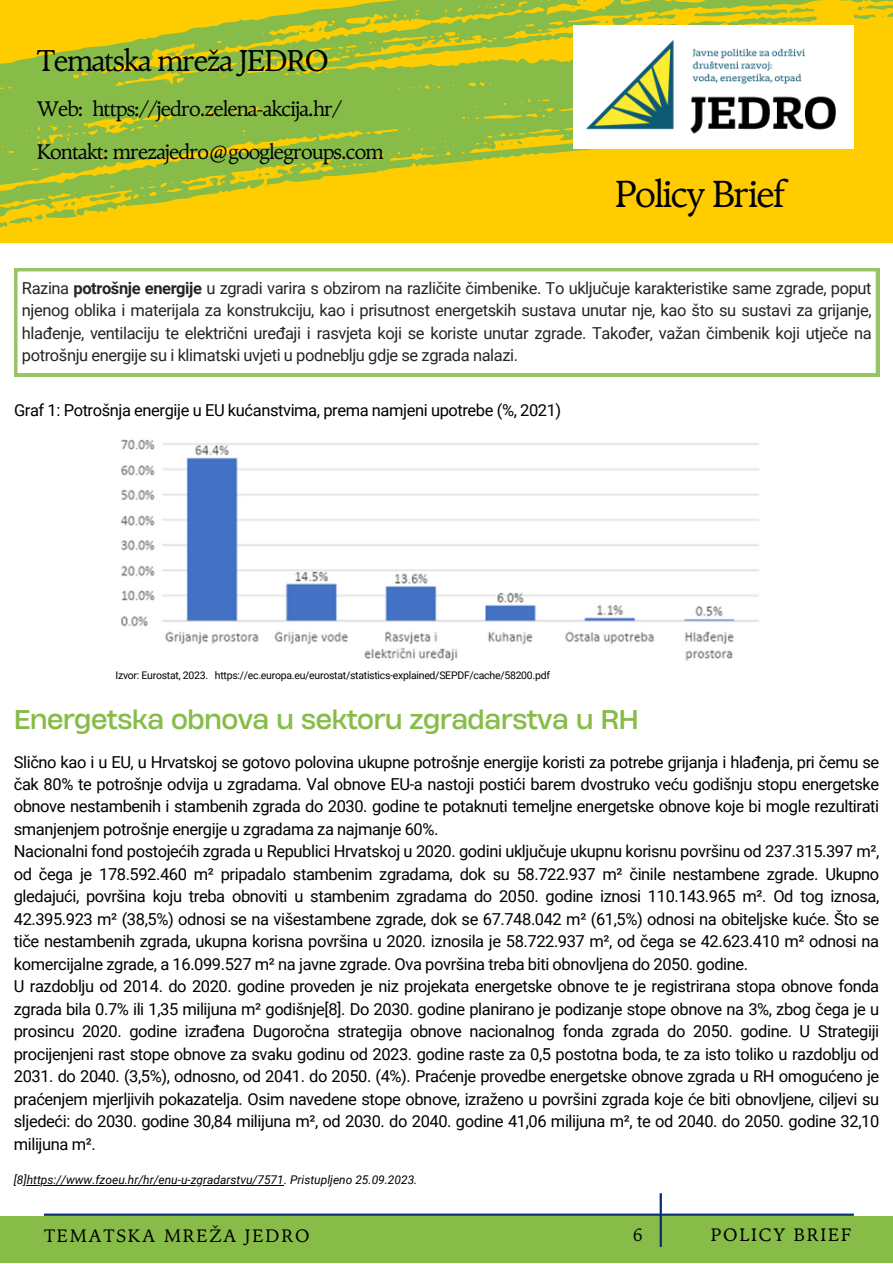
<style>
.page{position:relative;width:893px;height:1264px;background:#fff}
.page>*{position:absolute;margin:0;border:0;box-sizing:border-box;transform-origin:0 0}
.t1{font:37.5px "TY Serif";letter-spacing:-.045em;color:#000}
.t2{font:30px "TY Serif";letter-spacing:-.045em;color:#000}
.t3{font:25.5px "Heading Now 74";letter-spacing:-.025em;color:#87bc49}
.t4{font:21px "TY Serif";letter-spacing:-.045em;color:#000}
.t5{font:18px "TY Serif";letter-spacing:.1em;color:#000}
.t6{font:16.5px/22.5px "Roboto";letter-spacing:-.025em;color:#000;text-align:justify}
.t7{font:italic 12px "Roboto";color:#000}
.t8{font:10.5px "Roboto";letter-spacing:-.025em;color:#000}
.s1{font-weight:700}
</style>
<div class="page">
<svg style="left:0;top:0;width:892px;height:359px;background:#d0cb3b"></svg>
<div style="left:0;top:1215px;width:892px;height:47px;background:#87bc49"></div>
<hr style="left:44px;top:1213px;width:809px;height:2px;background:#0a2c76">
<hr style="left:659px;top:1193px;width:2px;height:53px;background:#0a2c76">
<img style="left:573px;top:26px;width:280px;height:122px">
<svg style="left:14px;top:268px;width:864px;height:108px"></svg>
<img style="left:120px;top:439px;width:639px;height:222px">
<hr style="left:27px;top:1184px;width:257px;height:1px;background:#000">
<p class="t2" style="left:37px;top:42px;width:294px">Tematska mreža JEDRO</p>
<p class="t4" style="left:37px;top:96px;width:307px">Web: https://jedro.zelena-akcija.hr/</p>
<p class="t4" style="left:37px;top:139px;width:348px">Kontakt: mrezajedro@googlegroups.com</p>
<p class="t1" style="left:615px;top:171px;width:173px">Policy Brief</p>
<p class="t6" style="left:22px;top:277px;width:851px">Razina <span class="s1">potrošnje energije</span> u zgradi varira s obzirom na različite čimbenike. To uključuje karakteristike same zgrade, poput njenog oblika i materijala za konstrukciju, kao i prisutnost energetskih sustava unutar nje, kao što su sustavi za grijanje, hlađenje, ventilaciju te električni uređaji i rasvjeta koji se koriste unutar zgrade. Također, važan čimbenik koji utječe na potrošnju energije su i klimatski uvjeti u podneblju gdje se zgrada nalazi.</p>
<p class="t6" style="left:14px;top:399px;width:548px">Graf 1: Potrošnja energije u EU kućanstvima, prema namjeni upotrebe (%, 2021)</p>
<p class="t8" style="left:115px;top:669px;width:436px">Izvor: Eurostat, 2023. https://ec.europa.eu/eurostat/statistics-explained/SEPDF/cache/58200.pdf</p>
<p class="t3" style="left:14px;top:702px;width:626px">Energetska obnova u sektoru zgradarstva u RH</p>
<p class="t6" style="left:14px;top:750px;width:866px">Slično kao i u EU, u Hrvatskoj se gotovo polovina ukupne potrošnje energije koristi za potrebe grijanja i hlađenja, pri čemu se čak 80% te potrošnje odvija u zgradama. Val obnove EU-a nastoji postići barem dvostruko veću godišnju stopu energetske obnove nestambenih i stambenih zgrada do 2030. godine te potaknuti temeljne energetske obnove koje bi mogle rezultirati smanjenjem potrošnje energije u zgradama za najmanje 60%.</p>
<p class="t6" style="left:14px;top:840px;width:866px">Nacionalni fond postojećih zgrada u Republici Hrvatskoj u 2020. godini uključuje ukupnu korisnu površinu od 237.315.397 m², od čega je 178.592.460 m² pripadalo stambenim zgradama, dok su 58.722.937 m² činile nestambene zgrade. Ukupno gledajući, površina koju treba obnoviti u stambenim zgradama do 2050. godine iznosi 110.143.965 m². Od tog iznosa, 42.395.923 m² (38,5%) odnosi se na višestambene zgrade, dok se 67.748.042 m² (61,5%) odnosi na obiteljske kuće. Što se tiče nestambenih zgrada, ukupna korisna površina u 2020. iznosila je 58.722.937 m², od čega se 42.623.410 m² odnosi na komercijalne zgrade, a 16.099.527 m² na javne zgrade. Ova površina treba biti obnovljena do 2050. godine.</p>
<p class="t6" style="left:14px;top:975px;width:866px">U razdoblju od 2014. do 2020. godine proveden je niz projekata energetske obnove te je registrirana stopa obnove fonda zgrada bila 0.7% ili 1,35 milijuna m² godišnje[8]. Do 2030. godine planirano je podizanje stope obnove na 3%, zbog čega je u prosincu 2020. godine izrađena Dugoročna strategija obnove nacionalnog fonda zgrada do 2050. godine. U Strategiji procijenjeni rast stope obnove za svaku godinu od 2023. godine raste za 0,5 postotna boda, te za isto toliko u razdoblju od 2031. do 2040. (3,5%), odnosno, od 2041. do 2050. (4%). Praćenje provedbe energetske obnove zgrada u RH omogućeno je praćenjem mjerljivih pokazatelja. Osim navedene stope obnove, izraženo u površini zgrada koje će biti obnovljene, ciljevi su sljedeći: do 2030. godine 30,84 milijuna m², od 2030. do 2040. godine 41,06 milijuna m², te od 2040. do 2050. godine 32,10 milijuna m².</p>
<p class="t7" style="left:14px;top:1172px;width:405px">[8]https://www.fzoeu.hr/hr/enu-u-zgradarstvu/7571. Pristupljeno 25.09.2023.</p>
<p class="t5" style="left:44px;top:1224px;width:267px">TEMATSKA MREŽA JEDRO</p>
<p class="t5" style="left:633px;top:1223px;width:11px">6</p>
<p class="t5" style="left:710px;top:1223px;width:142px">POLICY BRIEF</p>
</div>
